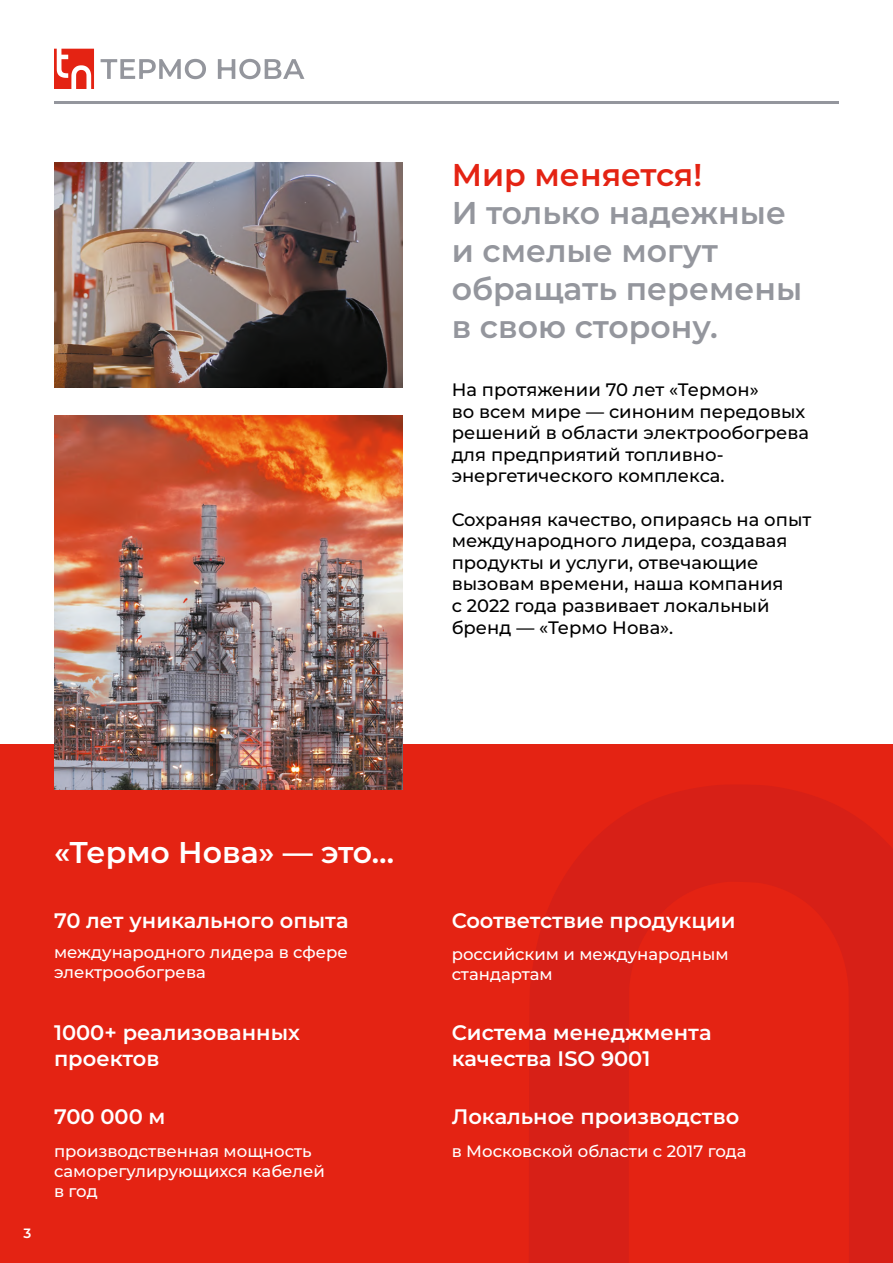
<style>
.page{position:relative;width:893px;height:1263px;background:#fff}
.page>*{position:absolute;margin:0;border:0;box-sizing:border-box;transform-origin:0 0}
.t1{font:600 31.5px/37.8px "Montserrat";color:#94969d}
.t2{font:600 31.5px "Montserrat";color:#e42313}
.t3{font:600 30px "Montserrat";color:#fff}
.t4{font:600 21px/25.2px "Montserrat";color:#fff}
.t5{font:500 18px/21.6px "Montserrat";color:#000}
.t6{font:500 16.5px/19.8px "Montserrat";color:#fff}
.t7{font:600 13.5px "Montserrat";color:#fff}
</style>
<div class="page">
<div style="left:0;top:745px;width:893px;height:518px;background:#e42313"></div>
<svg style="left:529px;top:785px;width:364px;height:478px"></svg>
<img style="left:54px;top:162px;width:348px;height:225px">
<img style="left:54px;top:415px;width:348px;height:375px">
<hr style="left:54px;top:101px;width:785px;height:3px;background:#94969d">
<svg style="left:54px;top:49px;width:40px;height:40px"></svg>
<svg style="left:101px;top:59px;width:105px;height:20px"></svg>
<hr style="left:218px;top:59px;width:3px;height:20px;background:#94969d">
<svg style="left:221px;top:67px;width:11px;height:3px"></svg>
<hr style="left:232px;top:59px;width:3px;height:20px;background:#94969d">
<svg style="left:239px;top:59px;width:65px;height:20px"></svg>
<h1 class="t2" style="left:452px;top:153px;width:252px">Мир меняется!</h1>
<h1 class="t1" style="left:452px;top:193px;width:352px">И только надежные и смелые могут обращать перемены в свою сторону.</h1>
<p class="t5" style="left:452px;top:378px;width:359px">На протяжении 70 лет «Термон»<br>во всем мире — синоним передовых решений в области электрообогрева для предприятий топливно&shy;энергетического комплекса.</p>
<p class="t5" style="left:452px;top:508px;width:361px">Сохраняя качество, опираясь на опыт международного лидера, создавая продукты и услуги, отвечающие вызовам времени, наша компания<br>с 2022 года развивает локальный бренд — «Термо Нова».</p>
<p class="t7" style="left:24px;top:1224px;width:9px">3</p>
<h2 class="t3" style="left:54px;top:831px;width:342px">«Термо Нова» — это…</h2>
<p class="t4" style="left:54px;top:907px;width:296px">70 лет уникального опыта</p>
<p class="t6" style="left:54px;top:942px;width:295px">международного лидера в сфере электрообогрева</p>
<p class="t4" style="left:452px;top:907px;width:286px">Соответствие продукции</p>
<p class="t6" style="left:452px;top:943px;width:278px">российским и международным стандартам</p>
<p class="t4" style="left:54px;top:1019px;width:247px">1000+ реализованных проектов</p>
<p class="t4" style="left:54px;top:1103px;width:113px">700 000 м</p>
<p class="t4" style="left:452px;top:1103px;width:289px">Локальное производство</p>
<p class="t4" style="left:452px;top:1019px;width:261px">Cистема менеджмента качества ISO 9001</p>
<p class="t6" style="left:54px;top:1141px;width:272px">производственная мощность саморегулирующихся кабелей в год</p>
<p class="t6" style="left:452px;top:1141px;width:296px">в Московской области с 2017 года</p>
</div>
